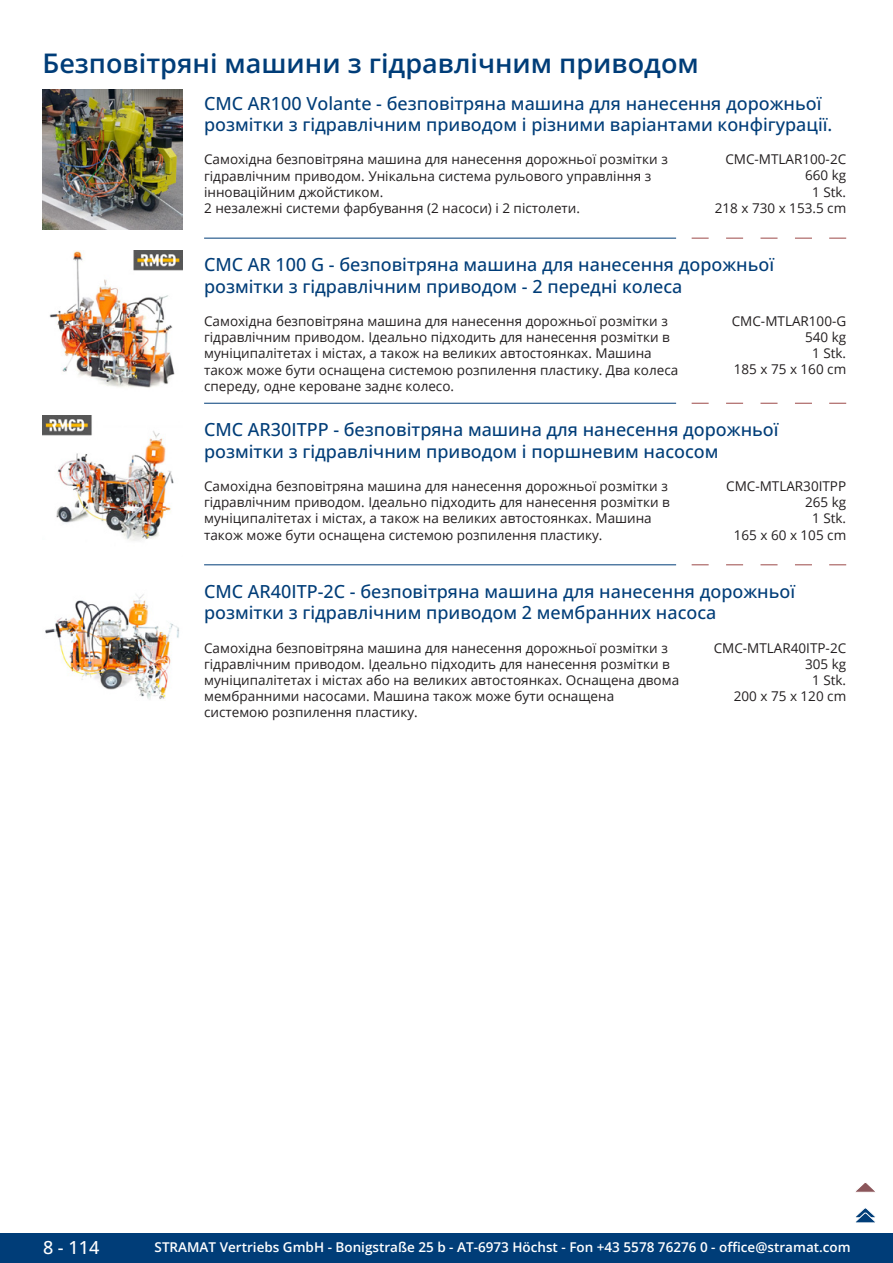
<style>
.page{position:relative;width:893px;height:1263px;background:#fff}
.page>*{position:absolute;margin:0;border:0;box-sizing:border-box;transform-origin:0 0}
.GruppeName{font:600 27px "Open Sans";color:#003d78}
.ArtikelName{font:500 18px/21.6px "Open Sans";color:#003d78}
.t1{font:500 18px "Open Sans";color:#fff}
.Beschreibung{font:13.5px/16.2px "Open Sans";color:#231f20}
.ArtikelNummer{font:13.5px "Open Sans";color:#231f20}
.t2{font:600 13.5px "Open Sans";color:#fff}
</style>
<div class="page">
<div style="left:0;top:1233px;width:893px;height:30px;background:#003d78"></div>
<img style="left:43px;top:89px;width:140px;height:141px">
<img style="left:49px;top:251px;width:134px;height:137px">
<svg style="left:692px;top:238px;width:17px;height:1px"></svg>
<svg style="left:726px;top:238px;width:17px;height:1px"></svg>
<svg style="left:760px;top:238px;width:17px;height:1px"></svg>
<svg style="left:795px;top:238px;width:17px;height:1px"></svg>
<svg style="left:829px;top:238px;width:17px;height:1px"></svg>
<hr style="left:204px;top:238px;width:472px;height:1px;background:#003d78">
<img style="left:43px;top:416px;width:131px;height:125px">
<svg style="left:692px;top:403px;width:17px;height:1px"></svg>
<svg style="left:726px;top:403px;width:17px;height:1px"></svg>
<svg style="left:760px;top:403px;width:17px;height:1px"></svg>
<svg style="left:795px;top:403px;width:17px;height:1px"></svg>
<svg style="left:829px;top:403px;width:17px;height:1px"></svg>
<hr style="left:204px;top:403px;width:472px;height:1px;background:#003d78">
<img style="left:45px;top:594px;width:134px;height:106px">
<svg style="left:692px;top:564px;width:17px;height:1px"></svg>
<svg style="left:726px;top:564px;width:17px;height:1px"></svg>
<svg style="left:760px;top:564px;width:17px;height:1px"></svg>
<svg style="left:795px;top:564px;width:17px;height:1px"></svg>
<svg style="left:829px;top:564px;width:17px;height:1px"></svg>
<hr style="left:204px;top:564px;width:472px;height:1px;background:#003d78">
<svg style="left:856px;top:1183px;width:19px;height:9px"></svg>
<svg style="left:855px;top:1208px;width:21px;height:15px"></svg>
<p class="GruppeName" style="left:43px;top:44px;width:658px">Безповітряні машини з гідравлічним приводом</p>
<p class="ArtikelName" style="left:204px;top:92px;width:630px">CMC AR100 Volante - безповітряна машина для нанесення дорожньої розмітки з гідравлічним приводом і різними варіантами конфігурації.</p>
<p class="Beschreibung" style="left:204px;top:151px;width:465px">Самохідна безповітряна машина для нанесення дорожньої розмітки з гідравлічним приводом. Унікальна система рульового управління з інноваційним джойстиком.<br>2 незалежні системи фарбування (2 насоси) і 2 пістолети.</p>
<p class="ArtikelNummer" style="left:725px;top:150px;width:122px">CMC-MTLAR100-2C</p>
<p class="ArtikelNummer" style="left:805px;top:166px;width:43px">660 kg</p>
<p class="ArtikelNummer" style="left:812px;top:182px;width:36px">1 Stk.</p>
<p class="ArtikelNummer" style="left:715px;top:199px;width:133px">218 x 730 x 153.5 cm</p>
<p class="ArtikelName" style="left:204px;top:253px;width:572px">CMC AR 100 G - безповітряна машина для нанесення дорожньої розмітки з гідравлічним приводом - 2 передні колеса</p>
<p class="Beschreibung" style="left:204px;top:313px;width:476px">Самохідна безповітряна машина для нанесення дорожньої розмітки з гідравлічним приводом. Ідеально підходить для нанесення розмітки в муніципалітетах і містах, а також на великих автостоянках. Машина також може бути оснащена системою розпилення пластику. Два колеса спереду, одне кероване заднє колесо.</p>
<p class="ArtikelNummer" style="left:732px;top:312px;width:116px">CMC-MTLAR100-G</p>
<p class="ArtikelNummer" style="left:805px;top:328px;width:43px">540 kg</p>
<p class="ArtikelNummer" style="left:812px;top:344px;width:36px">1 Stk.</p>
<p class="ArtikelNummer" style="left:734px;top:360px;width:114px">185 x 75 x 160 cm</p>
<p class="ArtikelName" style="left:204px;top:418px;width:576px">CMC AR30ITPP - безповітряна машина для нанесення дорожньої розмітки з гідравлічним приводом і поршневим насосом</p>
<p class="Beschreibung" style="left:204px;top:478px;width:467px">Самохідна безповітряна машина для нанесення дорожньої розмітки з гідравлічним приводом. Ідеально підходить для нанесення розмітки в муніципалітетах і містах, а також на великих автостоянках. Машина також може бути оснащена системою розпилення пластику.</p>
<p class="ArtikelNummer" style="left:726px;top:477px;width:122px">CMC-MTLAR30ITPP</p>
<p class="ArtikelNummer" style="left:805px;top:493px;width:43px">265 kg</p>
<p class="ArtikelNummer" style="left:812px;top:509px;width:36px">1 Stk.</p>
<p class="ArtikelNummer" style="left:734px;top:525px;width:114px">165 x 60 x 105 cm</p>
<p class="ArtikelName" style="left:204px;top:580px;width:592px">CMC AR40ITP-2C - безповітряна машина для нанесення дорожньої розмітки з гідравлічним приводом 2 мембранних насоса</p>
<p class="Beschreibung" style="left:204px;top:639px;width:477px">Самохідна безповітряна машина для нанесення дорожньої розмітки з гідравлічним приводом. Ідеально підходить для нанесення розмітки в муніципалітетах і містах або на великих автостоянках. Оснащена двома мембранними насосами. Машина також може бути оснащена системою розпилення пластику.</p>
<p class="ArtikelNummer" style="left:714px;top:638px;width:134px">CMC-MTLAR40ITP-2C</p>
<p class="ArtikelNummer" style="left:805px;top:654px;width:43px">305 kg</p>
<p class="ArtikelNummer" style="left:812px;top:671px;width:36px">1 Stk.</p>
<p class="ArtikelNummer" style="left:734px;top:687px;width:114px">200 x 75 x 120 cm</p>
<h2 class="t1" style="left:43px;top:1234px;width:58px">8 - 114</h2>
<p class="t2" style="left:155px;top:1238px;width:698px">STRAMAT Vertriebs GmbH - Bonigstraße 25 b - AT-6973 Höchst - Fon +43 5578 76276 0 - office@stramat.com</p>
</div>
